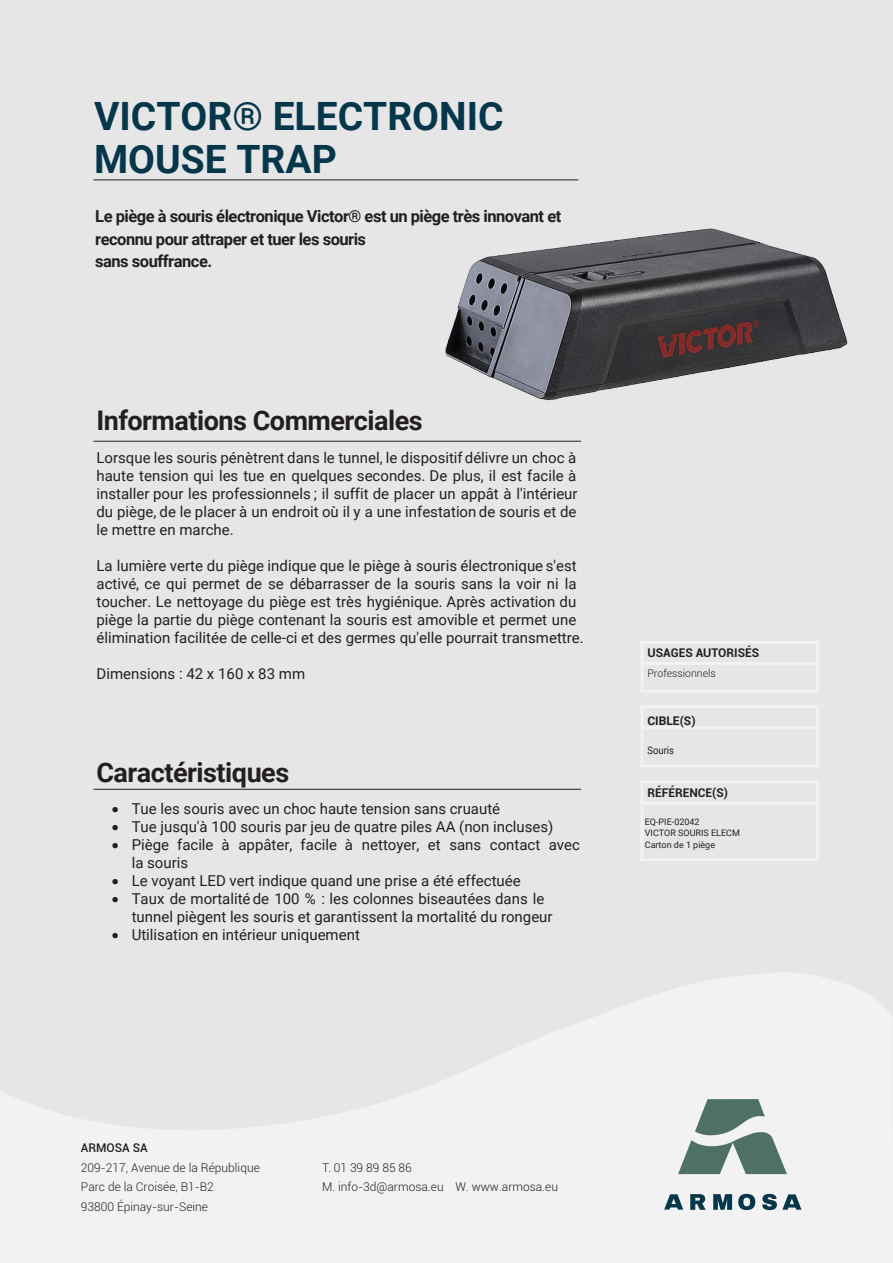
<style>
.page{position:relative;width:893px;height:1263px;background:#e6e6e6}
.page>*{position:absolute;margin:0;border:0;box-sizing:border-box;transform-origin:0 0}
.t1{font:700 39px/42.8px "Roboto";color:#05374b}
.t2{font:700 27px "Roboto";letter-spacing:-.02em;color:#231f20}
.t3{font:700 16.5px/22.5px "Roboto";letter-spacing:-.03em;color:#231f20}
.t4{font:15px/18px "Roboto";color:#231f20}
.t5{font:300 12px/19.5px "Roboto";color:#231f20}
.t6{font:700 12px "Roboto";color:#231f20}
.t7{font:500 12px "Roboto";color:#231f20}
.t8{font:300 10.5px "Roboto";color:#231f20}
.t9{font:10.5px "Roboto";color:#231f20;scale:.9 1}
.t10{font:9px/11.6px "Roboto";color:#231f20}
</style>
<div class="page">
<svg style="left:0;top:973px;width:893px;height:290px;fill:#f2f2f2"></svg>
<svg style="left:678px;top:1099px;width:109px;height:75px"></svg>
<svg style="left:664px;top:1194px;width:19px;height:15px"></svg>
<svg style="left:690px;top:1194px;width:16px;height:16px"></svg>
<svg style="left:713px;top:1194px;width:19px;height:16px"></svg>
<svg style="left:738px;top:1194px;width:17px;height:16px"></svg>
<svg style="left:762px;top:1194px;width:39px;height:16px"></svg>
<hr style="left:94px;top:441px;width:487px;height:1px;background:#231f20">
<hr style="left:94px;top:179px;width:484px;height:1px;background:#231f20">
<hr style="left:640px;top:705px;width:179px;height:3px;background:#f2f2f2">
<hr style="left:816px;top:708px;width:3px;height:18px;background:#f2f2f2">
<hr style="left:640px;top:726px;width:179px;height:3px;background:#f2f2f2">
<hr style="left:816px;top:729px;width:3px;height:35px;background:#f2f2f2">
<hr style="left:640px;top:764px;width:179px;height:3px;background:#f2f2f2">
<hr style="left:640px;top:641px;width:179px;height:3px;background:#f2f2f2">
<hr style="left:816px;top:644px;width:3px;height:18px;background:#f2f2f2">
<hr style="left:640px;top:662px;width:179px;height:3px;background:#f2f2f2">
<hr style="left:816px;top:665px;width:3px;height:25px;background:#f2f2f2">
<hr style="left:640px;top:690px;width:179px;height:3px;background:#f2f2f2">
<hr style="left:640px;top:780px;width:179px;height:3px;background:#f2f2f2">
<hr style="left:816px;top:783px;width:3px;height:19px;background:#f2f2f2">
<hr style="left:640px;top:802px;width:179px;height:3px;background:#f2f2f2">
<hr style="left:816px;top:806px;width:3px;height:53px;background:#f2f2f2">
<hr style="left:640px;top:858px;width:179px;height:3px;background:#f2f2f2">
<hr style="left:640px;top:708px;width:3px;height:18px;background:#f2f2f2">
<hr style="left:640px;top:729px;width:3px;height:35px;background:#f2f2f2">
<hr style="left:640px;top:644px;width:3px;height:18px;background:#f2f2f2">
<hr style="left:640px;top:665px;width:3px;height:25px;background:#f2f2f2">
<hr style="left:640px;top:783px;width:3px;height:19px;background:#f2f2f2">
<hr style="left:640px;top:806px;width:4px;height:53px;background:#f2f2f2">
<img style="left:446px;top:229px;width:401px;height:172px">
<hr style="left:94px;top:789px;width:487px;height:1px;background:#231f20">
<p class="t1" style="left:94px;top:93px;width:411px">VICTOR® ELECTRONIC<br>MOUSE TRAP</p>
<p class="t3" style="left:95px;top:205px;width:468px">Le piège à souris électronique Victor® est un piège très innovant et reconnu pour attraper et tuer les souris<br>sans souffrance.</p>
<h2 class="t2" style="left:96px;top:401px;width:328px">Informations Commerciales</h2>
<p class="t4" style="left:97px;top:448px;width:483px;text-align:justify">Lorsque les souris pénètrent dans le tunnel, le dispositif délivre un choc à haute tension qui les tue en quelques secondes. De plus, il est facile à installer pour les professionnels ; il suffit de placer un appât à l'intérieur du piège, de le placer à un endroit où il y a une infestation de souris et de le mettre en marche.</p>
<p class="t4" style="left:97px;top:556px;width:489px">La lumière verte du piège indique que le piège à souris électronique s'est activé, ce qui permet de se débarrasser de la souris sans la voir ni la toucher. Le nettoyage du piège est très hygiénique. Après activation du piège la partie du piège contenant la souris est amovible et permet une élimination facilitée de celle-ci et des germes qu'elle pourrait transmettre.</p>
<p class="t4" style="left:97px;top:664px;width:210px">Dimensions : 42 x 160 x 83 mm</p>
<h2 class="t2" style="left:96px;top:753px;width:194px">Caractéristiques</h2>
<p class="t4" style="left:112px;top:799px;width:390px">• Tue les souris avec un choc haute tension sans cruauté</p>
<p class="t4" style="left:112px;top:817px;width:443px">• Tue jusqu'à 100 souris par jeu de quatre piles AA (non incluses)</p>
<p class="t4" style="left:132px;top:835px;width:450px;text-indent:-20px">• Piège facile à appâter, facile à nettoyer, et sans contact avec la souris</p>
<p class="t4" style="left:112px;top:871px;width:411px">• Le voyant LED vert indique quand une prise a été effectuée</p>
<p class="t4" style="left:132px;top:889px;width:422px;text-indent:-20px">• Taux de mortalité de 100 % : les colonnes biseautées dans le tunnel piègent les souris et garantissent la mortalité du rongeur</p>
<p class="t4" style="left:112px;top:925px;width:250px">• Utilisation en intérieur uniquement</p>
<p class="t6" style="left:647px;top:645px;width:113px">USAGES AUTORISÉS</p>
<p class="t8" style="left:647px;top:666px;width:70px">Professionnels</p>
<p class="t6" style="left:647px;top:713px;width:50px">CIBLE(S)</p>
<p class="t9" style="left:647px;top:743px;width:31px">Souris</p>
<p class="t6" style="left:647px;top:784px;width:82px">RÉFÉRENCE(S)</p>
<p class="t10" style="left:645px;top:815px;width:97px">EQ-PIE-02042<br>VICTOR SOURIS ELECM<br>Carton de 1 piège</p>
<p class="t7" style="left:81px;top:1140px;width:68px">ARMOSA SA</p>
<p class="t5" style="left:81px;top:1157px;width:180px">209-217, Avenue de la République<br>Parc de la Croisée, B1-B2<br>93800 Épinay-sur-Seine</p>
<p class="t5" style="left:322px;top:1157px;width:237px">T. 01 39 89 85 86<br>M. info-3d@armosa.eu W. www.armosa.eu</p>
</div>
